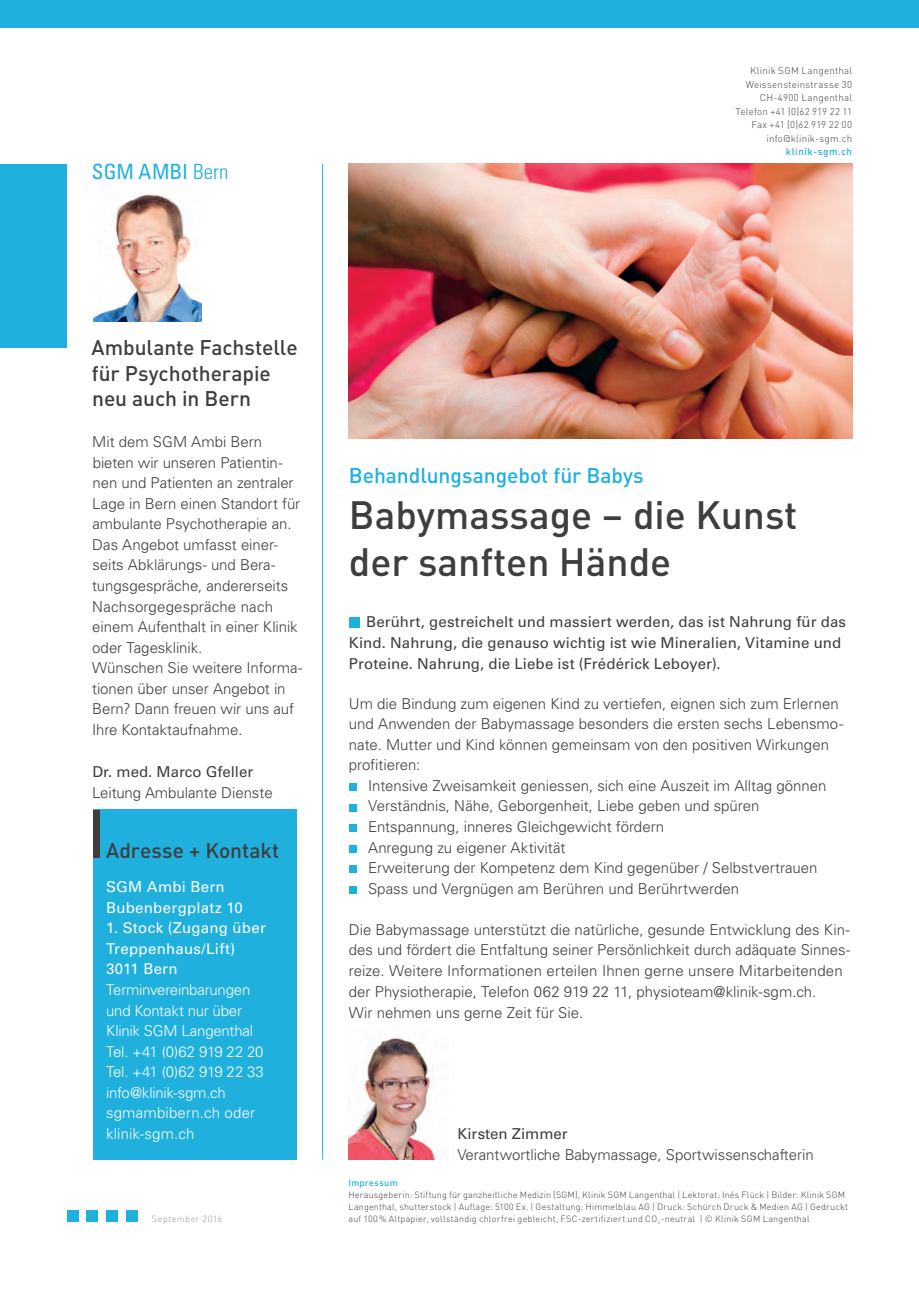
<style>
.page{position:relative;width:919px;height:1289px;background:#fff}
.page>*{position:absolute;margin:0;border:0;box-sizing:border-box;transform-origin:0 0}
.t1{font:500 39px/46.8px "DINOT";color:#3e3e3f}
.t2{font:500 21px/25.2px "DINOT";letter-spacing:-.005em;color:#3e3e3f}
.t3{font:500 21px "DINOT";letter-spacing:-.005em;color:#1fb0de}
.t4{font:condensed 21px "Univers LT Std";color:#1fb0de}
.t5{font:300 15px/20.5px "Univers LT Std";color:#3e3e3f}
.t6{font:15px/20.5px "Univers LT Std";letter-spacing:.005em;color:#3e3e3f}
.t7{font:300 15px/20.5px "Univers LT Std";letter-spacing:-.015em;color:#fff}
.t8{font:15px/20.5px "Univers LT Std";letter-spacing:.015em;color:#fff}
.t9{font:300 9.75px/13.5px "DINOT";letter-spacing:.02em;color:#3e3e3f;text-align:right}
.t10{font:500 9.75px "DINOT";letter-spacing:.05em;color:#1fb0de}
.t11{font:300 9px/12px "DINOT";letter-spacing:.025em;color:#3e3e3f}
.t12{font:300 9px "DINOT";letter-spacing:.055em;color:#939598}
.t13{font:500 9px "DINOT";letter-spacing:.035em;color:#1fb0de}
.s1{font-weight:300}
</style>
<div class="page">
<div style="left:67px;top:1210px;width:12px;height:12px;background:#1fb0de"></div>
<div style="left:86px;top:1210px;width:12px;height:12px;background:#1fb0de"></div>
<div style="left:106px;top:1210px;width:12px;height:12px;background:#1fb0de"></div>
<div style="left:126px;top:1210px;width:11px;height:12px;background:#1fb0de"></div>
<hr style="left:322px;top:164px;width:1px;height:995px;background:#1fb0de">
<img style="left:349px;top:164px;width:503px;height:275px">
<div style="left:0;top:0;width:918px;height:27px;background:#1fb0de"></div>
<div style="left:0;top:164px;width:67px;height:184px;background:#1fb0de"></div>
<img style="left:94px;top:193px;width:108px;height:128px">
<div style="left:349px;top:617px;width:10px;height:10px;background:#1fb0de"></div>
<div style="left:349px;top:783px;width:8px;height:8px;background:#1fb0de"></div>
<div style="left:349px;top:803px;width:8px;height:8px;background:#1fb0de"></div>
<div style="left:349px;top:824px;width:8px;height:8px;background:#1fb0de"></div>
<div style="left:349px;top:844px;width:8px;height:8px;background:#1fb0de"></div>
<div style="left:349px;top:865px;width:8px;height:8px;background:#1fb0de"></div>
<div style="left:349px;top:885px;width:8px;height:8px;background:#1fb0de"></div>
<div style="left:94px;top:809px;width:203px;height:350px;background:#1fb0de"></div>
<img style="left:349px;top:1037px;width:86px;height:122px">
<div style="left:94px;top:809px;width:6px;height:48px;background:#3e3e3f"></div>
<h2 class="t4" style="left:92px;top:158px;width:138px">SGM AMBI <span class="s1">Bern</span></h2>
<p class="t9" style="left:735px;top:63px;width:118px">Klinik SGM Langenthal<br>Weissensteinstrasse 30<br>CH-4900 Langenthal<br>Telefon +41 (0)62 919 22 11<br>Fax +41 (0)62 919 22 00 info@klinik-sgm.ch</p>
<p class="t10" style="left:785px;top:144px;width:68px">klinik-sgm.ch</p>
<h2 class="t2" style="left:91px;top:334px;width:208px">Ambulante Fachstelle für Psychotherapie neu auch in Bern</h2>
<p class="t5" style="left:92px;top:431px;width:212px">Mit dem SGM Ambi Bern bieten wir unseren Patientin&shy;nen und Patienten an zentraler<br>Lage in Bern einen Standort für ambulante Psychotherapie an.<br>Das Angebot umfasst einer&shy;seits Abklärungs- und Bera&shy;tungsgespräche, andererseits<br>Nachsorgegespräche nach einem Aufenthalt in einer Klinik oder Tagesklinik.<br>Wünschen Sie weitere Informa&shy;tionen über unser Angebot in<br>Bern? Dann freuen wir uns auf<br>Ihre Kontaktaufnahme.</p>
<p class="t6" style="left:92px;top:761px;width:162px">Dr. med. Marco Gfeller</p>
<p class="t5" style="left:92px;top:782px;width:182px">Leitung Ambulante Dienste</p>
<h2 class="t2" style="left:106px;top:836px;width:175px">Adresse + Kontakt</h2>
<p class="t8" style="left:106px;top:876px;width:138px">SGM Ambi Bern<br>Bubenbergplatz 10</p>
<p class="t8" style="left:106px;top:917px;width:161px">1. Stock (Zugang über<br>Treppenhaus/Lift)<br>3011 Bern</p>
<p class="t7" style="left:106px;top:979px;width:159px">Terminvereinbarungen und Kontakt nur über<br>Klinik SGM Langenthal<br>Tel. +41 (0)62 919 22 20<br>Tel. +41 (0)62 919 22 33 info@klinik-sgm.ch sgmambibern.ch oder klinik-sgm.ch</p>
<p class="t12" style="left:152px;top:1211px;width:72px">September 2016</p>
<h2 class="t3" style="left:349px;top:459px;width:296px">Behandlungsangebot für Babys</h2>
<h1 class="t1" style="left:349px;top:489px;width:450px">Babymassage – die Kunst der sanften Hände</h1>
<p class="t6" style="left:349px;top:612px;width:498px;text-indent:17px">Berührt, gestreichelt und massiert werden, das ist Nahrung für das<br>Kind. Nahrung, die genauso wichtig ist wie Mineralien, Vitamine und<br>Proteine. Nahrung, die Liebe ist (Frédérick Leboyer).</p>
<p class="t5" style="left:349px;top:693px;width:496px">Um die Bindung zum eigenen Kind zu vertiefen, eignen sich zum Erlernen und Anwenden der Babymassage besonders die ersten sechs Lebensmo&shy;nate. Mutter und Kind können gemeinsam von den positiven Wirkungen profitieren:</p>
<p class="t5" style="left:368px;top:775px;width:460px">Intensive Zweisamkeit geniessen, sich eine Auszeit im Alltag gönnen Verständnis, Nähe, Geborgenheit, Liebe geben und spüren Entspannung, inneres Gleichgewicht fördern<br>Anregung zu eigener Aktivität<br>Erweiterung der Kompetenz dem Kind gegenüber / Selbstvertrauen Spass und Vergnügen am Berühren und Berührtwerden</p>
<p class="t5" style="left:349px;top:919px;width:503px">Die Babymassage unterstützt die natürliche, gesunde Entwicklung des Kin&shy;des und fördert die Entfaltung seiner Persönlichkeit durch adäquate Sinnes&shy;reize. Weitere Informationen erteilen Ihnen gerne unsere Mitarbeitenden der Physiotherapie, Telefon 062 919 22 11, physioteam@klinik-sgm.ch.<br>Wir nehmen uns gerne Zeit für Sie.</p>
<p class="t6" style="left:457px;top:1123px;width:112px">Kirsten Zimmer</p>
<p class="t5" style="left:457px;top:1143px;width:358px">Verantwortliche Babymassage, Sportwissenschafterin</p>
<p class="t13" style="left:348px;top:1175px;width:51px">Impressum</p>
<p class="t11" style="left:348px;top:1188px;width:501px">Herausgeberin: Stiftung für ganzheitliche Medizin (SGM), Klinik SGM Langenthal | Lektorat: Inés Flück | Bilder: Klinik SGM<br>Langenthal, shutterstock | Auflage: 5100 Ex. | Gestaltung: Himmelblau AG | Druck: Schürch Druck &amp; Medien AG | Gedruckt auf 100% Altpapier, vollständig chlorfrei gebleicht, FSC-zertifiziert und CO<sub>2</sub>-neutral | © Klinik SGM Langenthal</p>
</div>
